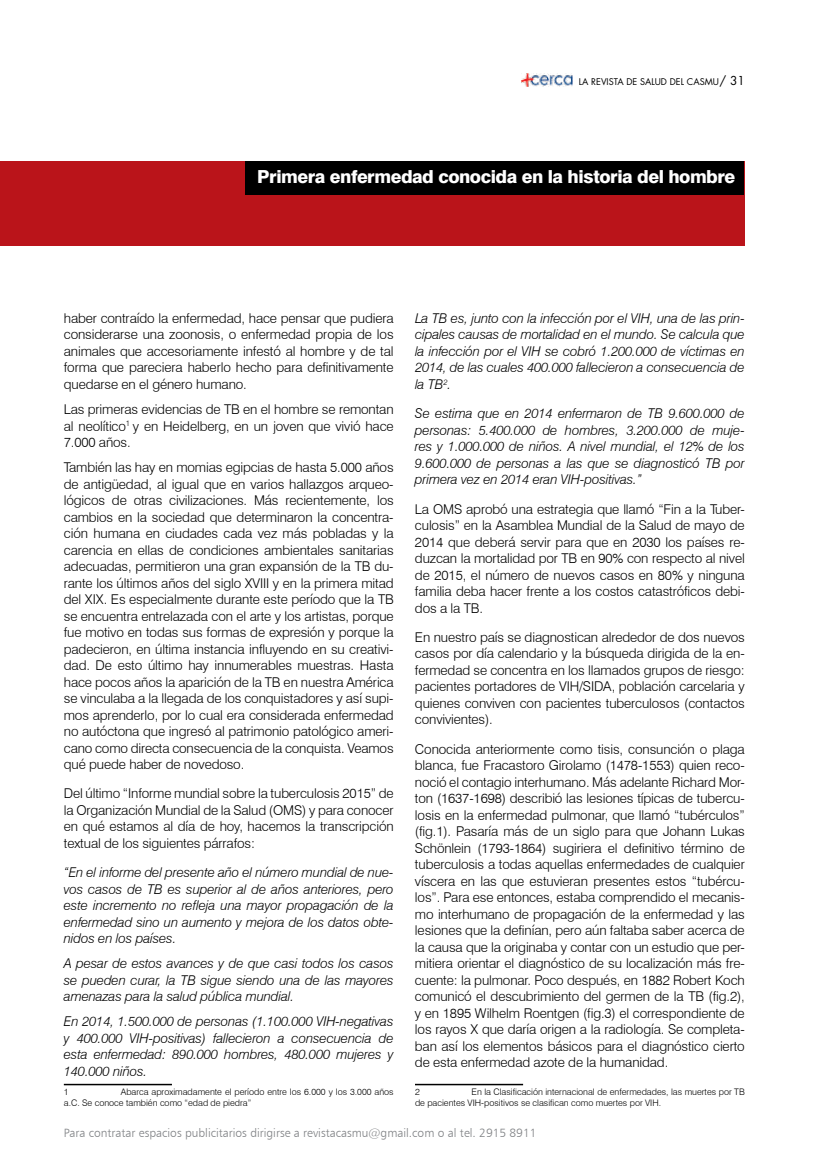
<style>
.page{position:relative;width:830px;height:1170px;background:#fff}
.page>*{position:absolute;margin:0;border:0;box-sizing:border-box;transform-origin:0 0}
.t1{font:800 18px "Swiss 721 BT";letter-spacing:-.025em;color:#fff}
.t2{font:300 13.5px/16.5px "Swiss 721 BT";letter-spacing:-.01em;color:#000;text-align:justify}
.t3{font:italic 300 13.5px/16.5px "Swiss 721 BT";letter-spacing:-.01em;color:#000;text-align:justify}
.t4{font:12px "Humanist 777 BT Light B";color:#808285}
.t5{font:300 9px/10.8px "Swiss 721 BT";color:#000}
.t6{font:9px "Futura Std";color:#000}
.s1{font-size:12px}
</style>
<div class="page">
<img style="left:521px;top:74px;width:51px;height:12px">
<div style="left:0;top:161px;width:744px;height:84px;background:#ba141a"></div>
<hr style="left:64px;top:1083px;width:108px;height:2px;background:#000">
<hr style="left:415px;top:1083px;width:108px;height:2px;background:#000">
<div style="left:244px;top:161px;width:498px;height:34px;background:#000"></div>
<p class="t6" style="left:578px;top:76px;width:167px">LA REVISTA DE SALUD DEL CASMU<span class="s1">/ 31</span></p>
<h1 class="t1" style="left:257px;top:165px;width:479px">Primera enfermedad conocida en la historia del hombre</h1>
<p class="t2" style="left:64px;top:310px;width:331px">haber contraído la enfermedad, hace pensar que pudiera considerarse una zoonosis, o enfermedad propia de los animales que accesoriamente infestó al hombre y de tal forma que pareciera haberlo hecho para definitivamente quedarse en el género humano.</p>
<p class="t2" style="left:64px;top:401px;width:331px">Las primeras evidencias de TB en el hombre se remontan al neolítico<sup>1</sup> y en Heidelberg, en un joven que vivió hace 7.000 años.</p>
<p class="t2" style="left:64px;top:459px;width:331px">También las hay en momias egipcias de hasta 5.000 años de antigüedad, al igual que en varios hallazgos arqueo&shy;lógicos de otras civilizaciones. Más recientemente, los cambios en la sociedad que determinaron la concentra&shy;ción humana en ciudades cada vez más pobladas y la carencia en ellas de condiciones ambientales sanitarias adecuadas, permitieron una gran expansión de la TB du&shy;rante los últimos años del siglo XVIII y en la primera mitad del XIX. Es especialmente durante este período que la TB se encuentra entrelazada con el arte y los artistas, porque fue motivo en todas sus formas de expresión y porque la padecieron, en última instancia influyendo en su creativi&shy;dad. De esto último hay innumerables muestras. Hasta hace pocos años la aparición de la TB en nuestra América se vinculaba a la llegada de los conquistadores y así supi&shy;mos aprenderlo, por lo cual era considerada enfermedad no autóctona que ingresó al patrimonio patológico ameri&shy;cano como directa consecuencia de la conquista. Veamos qué puede haber de novedoso.</p>
<p class="t2" style="left:64px;top:785px;width:331px">Del último “Informe mundial sobre la tuberculosis 2015” de la Organización Mundial de la Salud (OMS) y para conocer en qué estamos al día de hoy, hacemos la transcripción textual de los siguientes párrafos:</p>
<p class="t3" style="left:64px;top:864px;width:331px">“En el informe del presente año el número mundial de nue&shy;vos casos de TB es superior al de años anteriores, pero este incremento no refleja una mayor propagación de la enfermedad sino un aumento y mejora de los datos obte&shy;nidos en los países.</p>
<p class="t3" style="left:64px;top:955px;width:331px">A pesar de estos avances y de que casi todos los casos se pueden curar, la TB sigue siendo una de las mayores amenazas para la salud pública mundial.</p>
<p class="t3" style="left:64px;top:1013px;width:331px">En 2014, 1.500.000 de personas (1.100.000 VIH-negativas y 400.000 VIH-positivas) fallecieron a consecuencia de esta enfermedad: 890.000 hombres, 480.000 mujeres y 140.000 niños.</p>
<p class="t5" style="left:64px;top:1086px;width:6px">1</p>
<p class="t5" style="left:64px;top:1086px;width:331px;text-indent:57px">Abarca aproximadamente el período entre los 6.000 y los 3.000 años a.C. Se conoce también como “edad de piedra”</p>
<p class="t3" style="left:415px;top:310px;width:331px">La TB es, junto con la infección por el VIH, una de las prin&shy;cipales causas de mortalidad en el mundo. Se calcula que la infección por el VIH se cobró 1.200.000 de víctimas en 2014, de las cuales 400.000 fallecieron a consecuencia de la TB<sup>2</sup>.</p>
<p class="t3" style="left:415px;top:405px;width:331px">Se estima que en 2014 enfermaron de TB 9.600.000 de personas: 5.400.000 de hombres, 3.200.000 de muje&shy;res y 1.000.000 de niños. A nivel mundial, el 12% de los 9.600.000 de personas a las que se diagnosticó TB por primera vez en 2014 eran VIH-positivas.”</p>
<p class="t2" style="left:415px;top:500px;width:331px">La OMS aprobó una estrategia que llamó “Fin a la Tuber&shy;culosis” en la Asamblea Mundial de la Salud de mayo de 2014 que deberá servir para que en 2030 los países re&shy;duzcan la mortalidad por TB en 90% con respecto al nivel de 2015, el número de nuevos casos en 80% y ninguna familia deba hacer frente a los costos catastróficos debi&shy;dos a la TB.</p>
<p class="t2" style="left:415px;top:628px;width:331px">En nuestro país se diagnostican alrededor de dos nuevos casos por día calendario y la búsqueda dirigida de la en&shy;fermedad se concentra en los llamados grupos de riesgo: pacientes portadores de VIH/SIDA, población carcelaria y quienes conviven con pacientes tuberculosos (contactos convivientes).</p>
<p class="t2" style="left:415px;top:740px;width:331px">Conocida anteriormente como tisis, consunción o plaga blanca, fue Fracastoro Girolamo (1478-1553) quien reco&shy;noció el contagio interhumano. Más adelante Richard Mor&shy;ton (1637-1698) describió las lesiones típicas de tubercu&shy;losis en la enfermedad pulmonar, que llamó “tubérculos” (fig.1). Pasaría más de un siglo para que Johann Lukas Schönlein (1793-1864) sugiriera el definitivo término de tuberculosis a todas aquellas enfermedades de cualquier víscera en las que estuvieran presentes estos “tubércu&shy;los”. Para ese entonces, estaba comprendido el mecanis&shy;mo interhumano de propagación de la enfermedad y las lesiones que la definían, pero aún faltaba saber acerca de la causa que la originaba y contar con un estudio que per&shy;mitiera orientar el diagnóstico de su localización más fre&shy;cuente: la pulmonar. Poco después, en 1882 Robert Koch comunicó el descubrimiento del germen de la TB (fig.2), y en 1895 Wilhelm Roentgen (fig.3) el correspondiente de los rayos X que daría origen a la radiología. Se completa&shy;ban así los elementos básicos para el diagnóstico cierto de esta enfermedad azote de la humanidad.</p>
<p class="t5" style="left:415px;top:1086px;width:6px">2</p>
<p class="t5" style="left:415px;top:1086px;width:331px;text-indent:56px">En la Clasificación internacional de enfermedades, las muertes por TB de pacientes VIH-positivos se clasifican como muertes por VIH.</p>
<p class="t4" style="left:64px;top:1124px;width:474px">Para contratar espacios publicitarios dirigirse a revistacasmu@gmail.com o al tel. 2915 8911</p>
</div>
